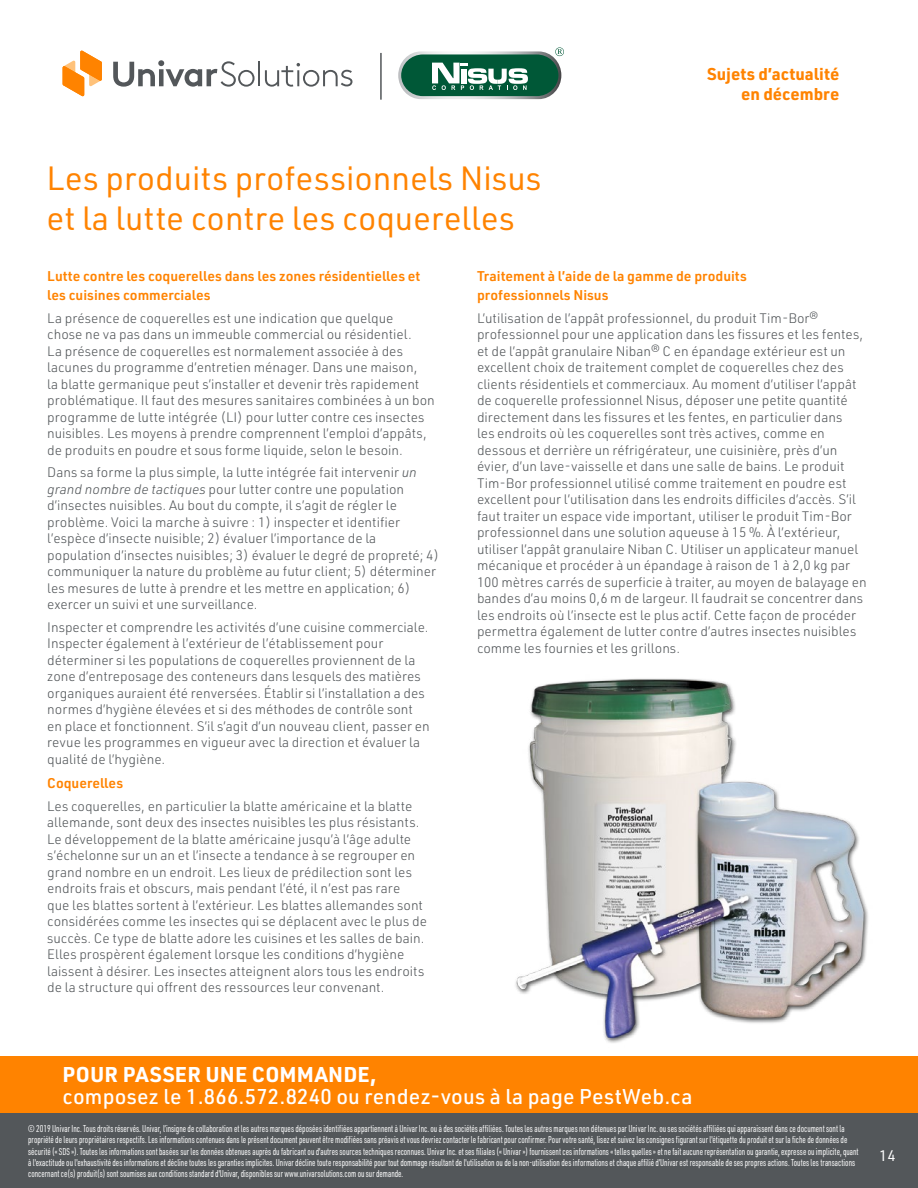
<style>
.page{position:relative;width:918px;height:1188px;background:#fff}
.page>*{position:absolute;margin:0;border:0;box-sizing:border-box;transform-origin:0 0}
.t1{font:33px/39.6px "URWDIN";color:#ff8300}
.t2{font:500 21px/22.5px "URWDIN";letter-spacing:.01em;color:#fff}
.t3{font:700 16.8px/20.1px "URWDIN";color:#ff8300;text-align:right}
.t4{font:15px "URWDIN";color:#fff}
.t5{font:600 13.8px/18.8px "URWDIN";color:#ff8300}
.t6{font:300 13.5px/16.5px "URWDIN";color:#53575a}
.t7{font:9.75px/11.2px "URWDIN Cond";color:#fff;scale:.9 1}
.s1{font-style:italic}
.s2{font-weight:700}
</style>
<div class="page">
<hr style="left:380px;top:53px;width:2px;height:47px;background:#53575a">
<svg style="left:113px;top:60px;width:142px;height:27px"></svg>
<hr style="left:258px;top:61px;width:2px;height:25px;background:#53575a">
<svg style="left:265px;top:63px;width:87px;height:24px"></svg>
<svg style="left:63px;top:51px;width:39px;height:45px"></svg>
<div style="left:0;top:1057px;width:918px;height:68px;background:#ff8300"></div>
<div style="left:0;top:1113px;width:918px;height:75px;background:#53575a"></div>
<svg style="left:398px;top:51px;width:163px;height:48px"></svg>
<svg style="left:401px;top:47px;width:163px;height:49px"></svg>
<img style="left:482px;top:678px;width:417px;height:379px">
<p class="t1" style="left:47px;top:158px;width:496px">Les produits professionnels Nisus et la lutte contre les coquerelles</p>
<p class="t3" style="left:707px;top:63px;width:134px">Sujets d’actualité en décembre</p>
<p class="t5" style="left:47px;top:267px;width:375px">Lutte contre les coquerelles dans les zones résidentielles et les cuisines commerciales</p>
<p class="t6" style="left:47px;top:309px;width:389px">La présence de coquerelles est une indication que quelque<br>chose ne va pas dans un immeuble commercial ou résidentiel.<br>La présence de coquerelles est normalement associée à des lacunes du programme d’entretien ménager. Dans une maison,<br>la blatte germanique peut s’installer et devenir très rapidement problématique. Il faut des mesures sanitaires combinées à un bon programme de lutte intégrée (LI) pour lutter contre ces insectes nuisibles. Les moyens à prendre comprennent l’emploi d’appâts, de produits en poudre et sous forme liquide, selon le besoin.</p>
<p class="t6" style="left:47px;top:464px;width:394px">Dans sa forme la plus simple, la lutte intégrée fait intervenir <span class="s1">un grand nombre de tactiques</span> pour lutter contre une population d’insectes nuisibles. Au bout du compte, il s’agit de régler le problème. Voici la marche à suivre : 1) inspecter et identifier l’espèce d’insecte nuisible; 2) évaluer l’importance de la population d’insectes nuisibles; 3) évaluer le degré de propreté; 4) communiquer la nature du problème au futur client; 5) déterminer les mesures de lutte à prendre et les mettre en application; 6) exercer un suivi et une surveillance.</p>
<p class="t6" style="left:47px;top:618px;width:384px">Inspecter et comprendre les activités d’une cuisine commerciale.<br>Inspecter également à l’extérieur de l’établissement pour déterminer si les populations de coquerelles proviennent de la zone d’entreposage des conteneurs dans lesquels des matières organiques auraient été renversées. Établir si l’installation a des normes d’hygiène élevées et si des méthodes de contrôle sont en place et fonctionnent. S’il s’agit d’un nouveau client, passer en revue les programmes en vigueur avec la direction et évaluer la qualité de l’hygiène.</p>
<p class="t5" style="left:47px;top:774px;width:77px">Coquerelles</p>
<p class="t6" style="left:47px;top:797px;width:381px">Les coquerelles, en particulier la blatte américaine et la blatte allemande, sont deux des insectes nuisibles les plus résistants.<br>Le développement de la blatte américaine jusqu’à l’âge adulte s’échelonne sur un an et l’insecte a tendance à se regrouper en grand nombre en un endroit. Les lieux de prédilection sont les endroits frais et obscurs, mais pendant l’été, il n’est pas rare<br>que les blattes sortent à l’extérieur. Les blattes allemandes sont considérées comme les insectes qui se déplacent avec le plus de succès. Ce type de blatte adore les cuisines et les salles de bain.<br>Elles prospèrent également lorsque les conditions d’hygiène laissent à désirer. Les insectes atteignent alors tous les endroits de la structure qui offrent des ressources leur convenant.</p>
<p class="t5" style="left:477px;top:267px;width:271px">Traitement à l’aide de la gamme de produits professionnels Nisus</p>
<p class="t6" style="left:477px;top:309px;width:391px">L’utilisation de l’appât professionnel, du produit Tim-Bor® professionnel pour une application dans les fissures et les fentes, et de l’appât granulaire Niban® C en épandage extérieur est un excellent choix de traitement complet de coquerelles chez des clients résidentiels et commerciaux. Au moment d’utiliser l’appât de coquerelle professionnel Nisus, déposer une petite quantité directement dans les fissures et les fentes, en particulier dans<br>les endroits où les coquerelles sont très actives, comme en dessous et derrière un réfrigérateur, une cuisinière, près d’un évier, d’un lave-vaisselle et dans une salle de bains. Le produit Tim-Bor professionnel utilisé comme traitement en poudre est excellent pour l’utilisation dans les endroits difficiles d’accès. S’il faut traiter un espace vide important, utiliser le produit Tim-Bor professionnel dans une solution aqueuse à 15 %. À l’extérieur, utiliser l’appât granulaire Niban C. Utiliser un applicateur manuel mécanique et procéder à un épandage à raison de 1 à 2,0 kg par 100 mètres carrés de superficie à traiter, au moyen de balayage en bandes d’au moins 0,6 m de largeur. Il faudrait se concentrer dans les endroits où l’insecte est le plus actif. Cette façon de procéder permettra également de lutter contre d’autres insectes nuisibles comme les fournies et les grillons.</p>
<p class="t2" style="left:63px;top:1062px;width:631px"><span class="s2">POUR PASSER UNE COMMANDE,<br></span>composez le 1.866.572.8240 ou rendez-vous à la page PestWeb.ca</p>
<p class="t7" style="left:28px;top:1123px;width:924px">© 2019 Univar Inc. Tous droits réservés. Univar, l’insigne de collaboration et les autres marques déposées identifiées appartiennent à Univar Inc. ou à des sociétés affiliées. Toutes les autres marques non détenues par Univar Inc. ou ses sociétés affiliées qui apparaissent dans ce document sont la propriété de leurs propriétaires respectifs. Les informations contenues dans le présent document peuvent être modifiées sans préavis et vous devriez contacter le fabricant pour confirmer. Pour votre santé, lisez et suivez les consignes figurant sur l'étiquette du produit et sur la fiche de données de sécurité (« SDS »). Toutes les informations sont basées sur les données obtenues auprès du fabricant ou d'autres sources techniques reconnues. Univar Inc. et ses filiales (« Univar ») fournissent ces informations « telles quelles » et ne fait aucune représentation ou garantie, expresse ou implicite, quant à l'exactitude ou l'exhaustivité des informations et décline toutes les garanties implicites. Univar décline toute responsabilité pour tout dommage résultant de l'utilisation ou de la non-utilisation des informations et chaque affilié d’Univar est responsable de ses propres actions. Toutes les transactions concernant ce(s) produit(s) sont soumises aux conditions standard d'Univar, disponibles sur www.univarsolutions.com ou sur demande.</p>
<p class="t4" style="left:879px;top:1146px;width:18px">14</p>
</div>
